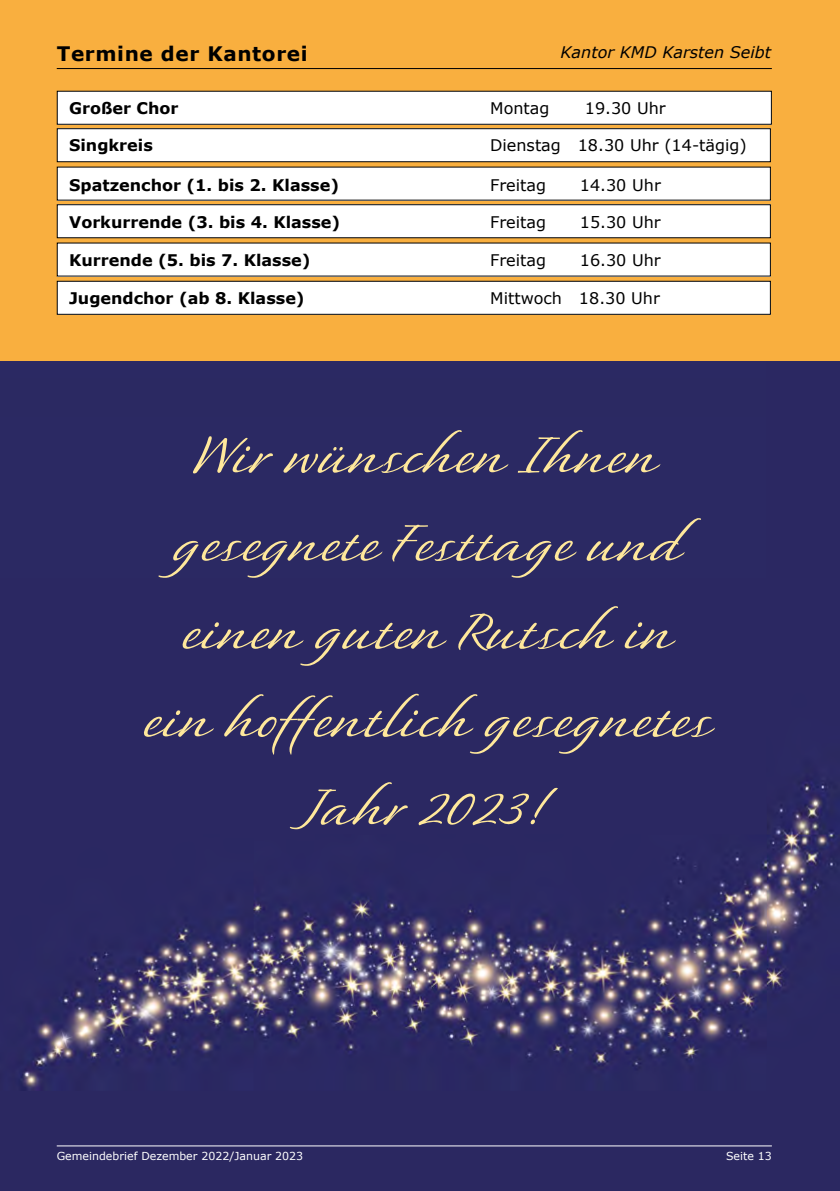
<style>
.page{position:relative;width:840px;height:1191px;background:#fff}
.page>*{position:absolute;margin:0;border:0;box-sizing:border-box;transform-origin:0 0}
.t1{font:58px/88px "P22 Sweepy Pro";letter-spacing:.02em;color:#ffe89b;text-align:center}
.t2{font:700 20px "Verdana";letter-spacing:.03em;color:#000}
.t3{font:700 16px "Verdana";color:#000}
.t4{font:16px "Verdana";color:#000}
.t5{font:italic 16px "Verdana";color:#000}
.t6{font:11px "Verdana";color:#fff}
</style>
<div class="page">
<img style="left:0;top:360px;width:839px;height:831px">
<div style="left:0;top:0;width:839px;height:360px;background:#f9af3f"></div>
<div style="left:57px;top:91px;width:714px;height:33px;background:#fff"></div>
<div style="left:57px;top:91px;width:714px;height:34px;border:1px solid #000"></div>
<div style="left:57px;top:129px;width:713px;height:33px;background:#fff"></div>
<div style="left:57px;top:128px;width:713px;height:34px;border:1px solid #000"></div>
<div style="left:57px;top:167px;width:713px;height:33px;background:#fff"></div>
<div style="left:57px;top:205px;width:713px;height:33px;background:#fff"></div>
<div style="left:57px;top:204px;width:713px;height:34px;border:1px solid #000"></div>
<div style="left:57px;top:243px;width:713px;height:33px;background:#fff"></div>
<div style="left:57px;top:281px;width:713px;height:33px;background:#fff"></div>
<div style="left:57px;top:281px;width:713px;height:34px;border:1px solid #000"></div>
<hr style="left:57px;top:1145px;width:714px;height:1px;background:#fff">
<hr style="left:57px;top:68px;width:714px;height:1px;background:#000">
<p class="t2" style="left:57px;top:40px;width:252px">Termine der Kantorei</p>
<p class="t5" style="left:560px;top:42px;width:212px">Kantor KMD Karsten Seibt</p>
<p class="t3" style="left:69px;top:98px;width:111px">Großer Chor</p>
<p class="t4" style="left:490px;top:98px;width:61px">Montag</p>
<p class="t4" style="left:584px;top:98px;width:82px">19.30 Uhr</p>
<p class="t3" style="left:69px;top:135px;width:85px">Singkreis</p>
<p class="t4" style="left:490px;top:135px;width:258px">Dienstag 18.30 Uhr (14-tägig)</p>
<p class="t3" style="left:69px;top:174px;width:271px">Spatzenchor (1. bis 2. Klasse)</p>
<p class="t4" style="left:490px;top:174px;width:57px">Freitag</p>
<p class="t4" style="left:579px;top:174px;width:82px">14.30 Uhr</p>
<p class="t3" style="left:69px;top:212px;width:272px">Vorkurrende (3. bis 4. Klasse)</p>
<p class="t4" style="left:490px;top:212px;width:57px">Freitag</p>
<p class="t4" style="left:579px;top:212px;width:82px">15.30 Uhr</p>
<p class="t3" style="left:69px;top:250px;width:243px">Kurrende (5. bis 7. Klasse)</p>
<p class="t4" style="left:490px;top:250px;width:57px">Freitag</p>
<p class="t4" style="left:579px;top:250px;width:82px">16.30 Uhr</p>
<p class="t3" style="left:69px;top:288px;width:237px">Jugendchor (ab 8. Klasse)</p>
<p class="t4" style="left:490px;top:288px;width:171px">Mittwoch 18.30 Uhr</p>
<h1 class="t1" style="left:144px;top:413px;width:569px">Wir wünschen Ihnen gesegnete Festtage und einen guten Rutsch in ein hoffentlich gesegnetes<br>Jahr 2023!</h1>
<p class="t6" style="left:57px;top:1148px;width:248px">Gemeindebrief Dezember 2022/Januar 2023</p>
<p class="t6" style="left:725px;top:1148px;width:47px">Seite 13</p>
</div>
